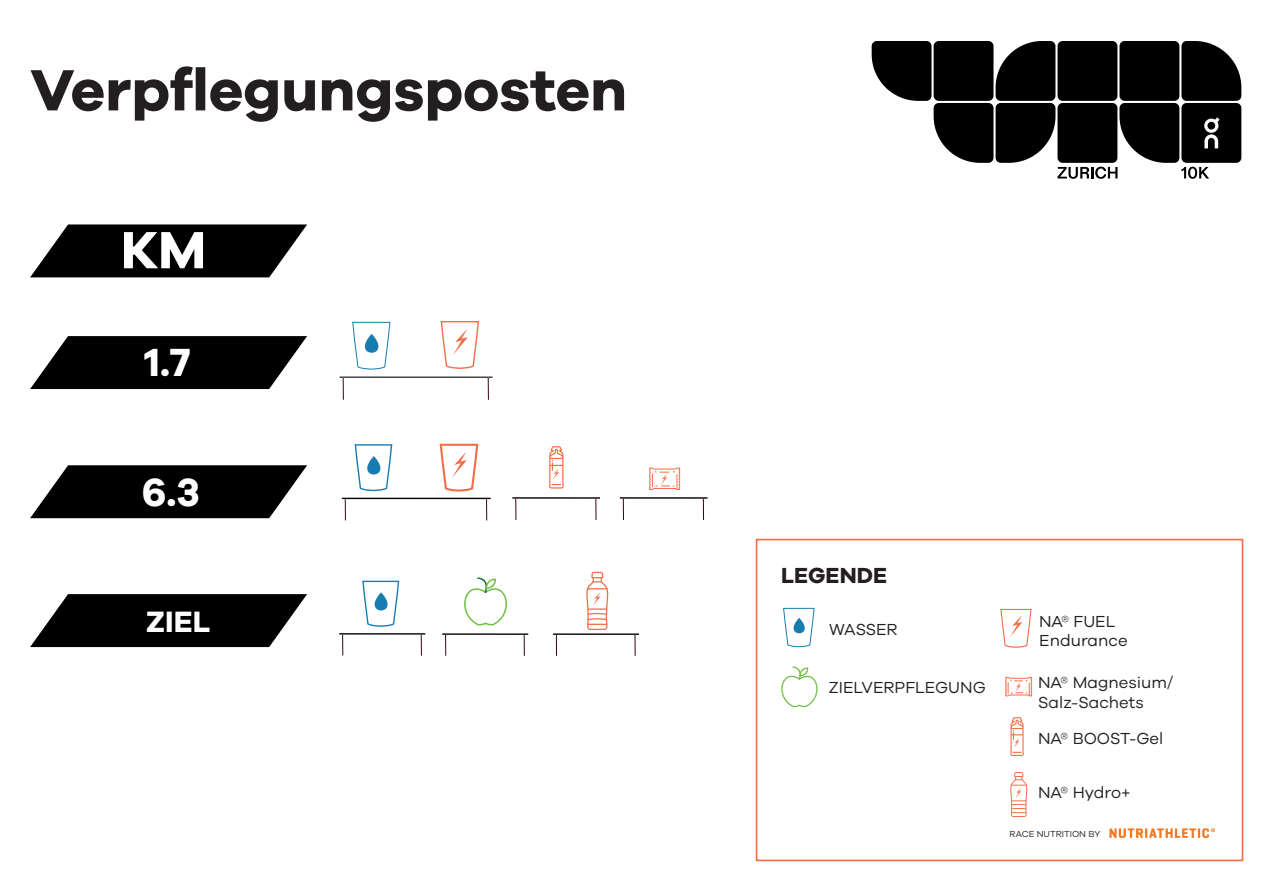
<style>
.page{position:relative;width:1263px;height:893px;background:#fff}
.page>*{position:absolute;margin:0;border:0;box-sizing:border-box;transform-origin:0 0}
.t1{font:700 60px "Galano Grotesque";color:#231f20}
.t2{font:700 54px "Galano Grotesque";color:#fff}
.t3{font:700 40.5px "Galano Grotesque";color:#fff}
.t4{font:700 30.45px "Galano Grotesque";color:#fff}
.t5{font:700 22.5px "Galano Grotesque";color:#231f20}
.t6{font:16.5px/19.8px "Galano Grotesque";color:#231f20}
.t7{font:9px "Galano Grotesque";color:#231f20}
</style>
<div class="page">
<svg style="left:30px;top:224px;width:277px;height:53px;background:#242425"></svg>
<svg style="left:30px;top:465px;width:277px;height:53px;background:#242424"></svg>
<svg style="left:30px;top:594px;width:277px;height:53px;background:#232324"></svg>
<svg style="left:30px;top:336px;width:277px;height:53px;background:#232324"></svg>
<hr style="left:340px;top:377px;width:152px;height:1px;background:#000001">
<svg style="left:343px;top:378px;width:1px;height:22px"></svg>
<svg style="left:488px;top:378px;width:1px;height:22px"></svg>
<svg style="left:352px;top:322px;width:38px;height:48px"></svg>
<svg style="left:872px;top:41px;width:369px;height:138px"></svg>
<svg style="left:440px;top:321px;width:40px;height:48px"></svg>
<hr style="left:342px;top:498px;width:149px;height:1px;background:#000001">
<svg style="left:345px;top:499px;width:1px;height:21px"></svg>
<svg style="left:486px;top:499px;width:1px;height:21px"></svg>
<svg style="left:354px;top:444px;width:39px;height:48px"></svg>
<svg style="left:439px;top:443px;width:40px;height:49px"></svg>
<hr style="left:512px;top:497px;width:88px;height:2px;background:#000001">
<svg style="left:515px;top:499px;width:1px;height:21px"></svg>
<svg style="left:595px;top:499px;width:1px;height:21px"></svg>
<hr style="left:620px;top:497px;width:87px;height:2px;background:#000001">
<svg style="left:623px;top:499px;width:1px;height:21px"></svg>
<svg style="left:703px;top:499px;width:1px;height:21px"></svg>
<svg style="left:649px;top:467px;width:32px;height:23px"></svg>
<svg style="left:549px;top:446px;width:15px;height:43px"></svg>
<hr style="left:339px;top:633px;width:86px;height:2px;background:#000001">
<svg style="left:342px;top:635px;width:1px;height:20px"></svg>
<svg style="left:421px;top:635px;width:1px;height:20px"></svg>
<hr style="left:442px;top:633px;width:86px;height:2px;background:#000001">
<svg style="left:445px;top:635px;width:1px;height:21px"></svg>
<svg style="left:524px;top:635px;width:1px;height:21px"></svg>
<hr style="left:553px;top:633px;width:86px;height:2px;background:#000001">
<svg style="left:556px;top:635px;width:1px;height:21px"></svg>
<svg style="left:635px;top:635px;width:1px;height:21px"></svg>
<svg style="left:362px;top:580px;width:38px;height:47px"></svg>
<svg style="left:464px;top:577px;width:43px;height:49px"></svg>
<svg style="left:586px;top:572px;width:23px;height:58px"></svg>
<svg style="left:783px;top:608px;width:32px;height:39px"></svg>
<svg style="left:1000px;top:608px;width:32px;height:40px"></svg>
<svg style="left:781px;top:666px;width:37px;height:41px"></svg>
<div style="left:756px;top:539px;width:487px;height:322px;border:2px solid #f36e49"></div>
<svg style="left:1109px;top:828px;width:106px;height:10px"></svg>
<svg style="left:1005px;top:676px;width:28px;height:21px"></svg>
<svg style="left:1010px;top:717px;width:14px;height:39px"></svg>
<svg style="left:1010px;top:772px;width:18px;height:45px"></svg>
<h1 class="t1" style="left:30px;top:53px;width:598px">Verpflegungsposten</h1>
<h2 class="t2" style="left:121px;top:217px;width:87px">KM</h2>
<h3 class="t3" style="left:145px;top:337px;width:48px">1.7</h3>
<h3 class="t3" style="left:142px;top:467px;width:60px">6.3</h3>
<h3 class="t4" style="left:146px;top:603px;width:66px">ZIEL</h3>
<h3 class="t5" style="left:781px;top:561px;width:108px">LEGENDE</h3>
<p class="t6" style="left:829px;top:619px;width:70px">WASSER</p>
<p class="t6" style="left:828px;top:677px;width:159px">ZIELVERPFLEGUNG</p>
<p class="t6" style="left:1039px;top:611px;width:90px">NA® FUEL<br>Endurance</p>
<p class="t6" style="left:1038px;top:672px;width:136px">NA® Magnesium/<br>Salz-Sachets</p>
<p class="t6" style="left:1038px;top:728px;width:127px">NA® BOOST-Gel</p>
<p class="t6" style="left:1038px;top:782px;width:94px">NA® Hydro+</p>
<p class="t7" style="left:1009px;top:829px;width:92px">RACE NUTRITION BY</p>
</div>
